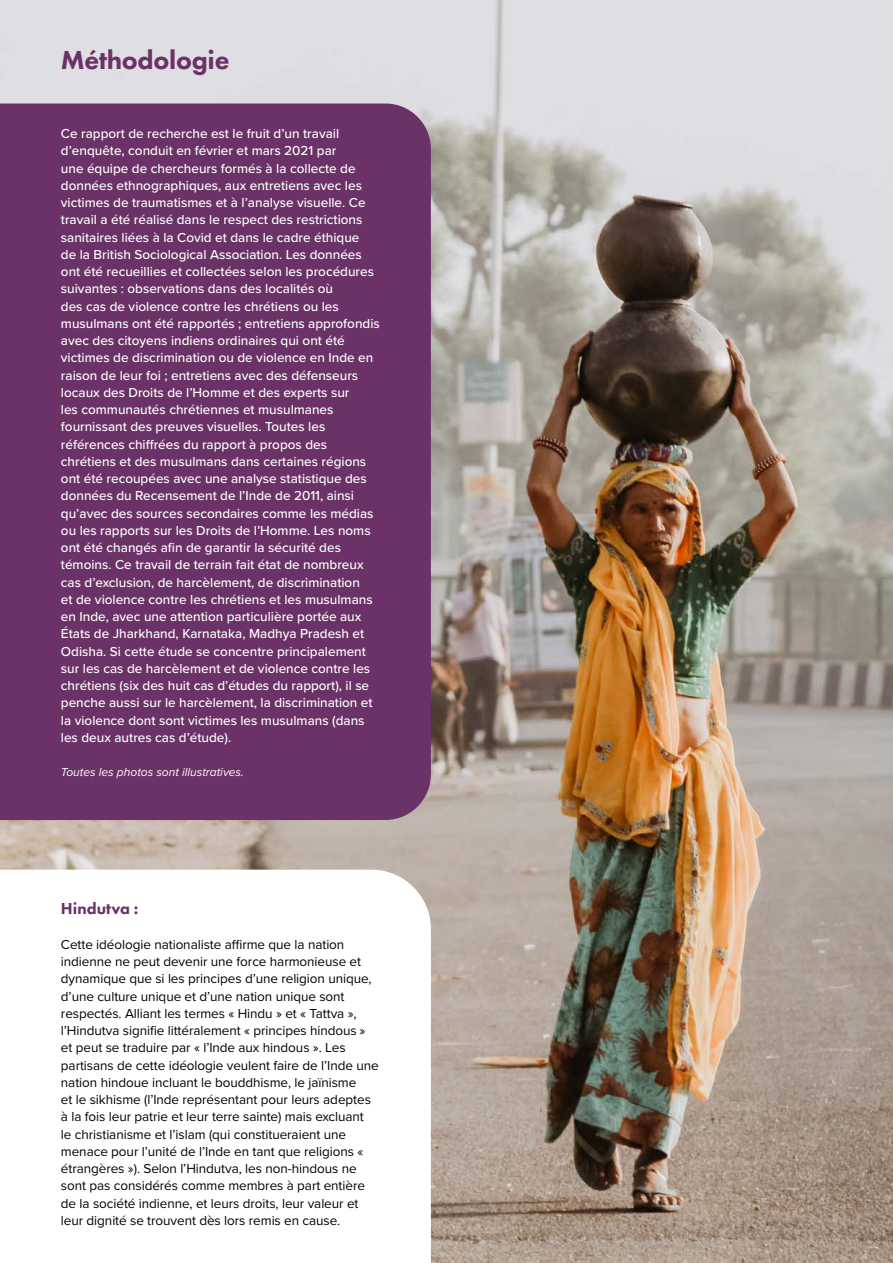
<style>
.page{position:relative;width:893px;height:1263px;background:#fff}
.page>*{position:absolute;margin:0;border:0;box-sizing:border-box;transform-origin:0 0}
.t1{font:800 27px "Futura PT";letter-spacing:-.01em;color:#6b3267}
.t2{font:800 16.5px "Futura PT";color:#6b3267}
.t3{font:500 13.5px/17.2px "Proxima Nova";color:#fff}
.t4{font:13.5px/17.2px "Proxima Nova";letter-spacing:-.005em;color:#000}
.t5{font:italic 12px "Proxima Nova";color:#fff}
.t6{font:italic 12px "Proxima Nova";color:#000}
</style>
<div class="page">
<img style="left:0;top:0;width:893px;height:1263px">
<div style="left:0;top:104px;width:431px;height:716px;background:#6b3267"></div>
<svg style="left:0;top:870px;width:431px;height:393px"></svg>
<h1 class="t1" style="left:61px;top:43px;width:170px">Méthodologie</h1>
<p class="t3" style="left:61px;top:124px;width:320px">Ce rapport de recherche est le fruit d’un travail d’enquête, conduit en février et mars 2021 par<br>une équipe de chercheurs formés à la collecte de données ethnographiques, aux entretiens avec les victimes de traumatismes et à l’analyse visuelle. Ce travail a été réalisé dans le respect des restrictions sanitaires liées à la Covid et dans le cadre éthique<br>de la British Sociological Association. Les données ont été recueillies et collectées selon les procédures suivantes : observations dans des localités où<br>des cas de violence contre les chrétiens ou les musulmans ont été rapportés ; entretiens approfondis avec des citoyens indiens ordinaires qui ont été victimes de discrimination ou de violence en Inde en raison de leur foi ; entretiens avec des défenseurs locaux des Droits de l’Homme et des experts sur<br>les communautés chrétiennes et musulmanes fournissant des preuves visuelles. Toutes les références chiffrées du rapport à propos des chrétiens et des musulmans dans certaines régions ont été recoupées avec une analyse statistique des données du Recensement de l’Inde de 2011, ainsi qu’avec des sources secondaires comme les médias ou les rapports sur les Droits de l’Homme. Les noms ont été changés afin de garantir la sécurité des témoins. Ce travail de terrain fait état de nombreux cas d’exclusion, de harcèlement, de discrimination<br>et de violence contre les chrétiens et les musulmans en Inde, avec une attention particulière portée aux États de Jharkhand, Karnataka, Madhya Pradesh et Odisha. Si cette étude se concentre principalement sur les cas de harcèlement et de violence contre les chrétiens (six des huit cas d’études du rapport), il se penche aussi sur le harcèlement, la discrimination et la violence dont sont victimes les musulmans (dans les deux autres cas d’étude).</p>
<p class="t5" style="left:61px;top:763px;width:185px">Toutes les photos sont illustratives.</p>
<p class="t2" style="left:61px;top:898px;width:79px">Hindutva :</p>
<p class="t4" style="left:61px;top:935px;width:319px">Cette idéologie nationaliste affirme que la nation indienne ne peut devenir une force harmonieuse et dynamique que si les principes d’une religion unique, d’une culture unique et d’une nation unique sont respectés. Alliant les termes « Hindu » et « Tattva », l’Hindutva signifie littéralement « principes hindous » et peut se traduire par « l’Inde aux hindous ». Les partisans de cette idéologie veulent faire de l’Inde une nation hindoue incluant le bouddhisme, le jaïnisme<br>et le sikhisme (l’Inde représentant pour leurs adeptes à la fois leur patrie et leur terre sainte) mais excluant<br>le christianisme et l’islam (qui constitueraient une menace pour l’unité de l’Inde en tant que religions « étrangères »). Selon l’Hindutva, les non-hindous ne sont pas considérés comme membres à part entière de la société indienne, et leurs droits, leur valeur et leur dignité se trouvent dès lors remis en cause.</p>
<p class="t6" style="left:55px;top:1193px;width:94px">Photo ©Unsplash</p>
</div>
